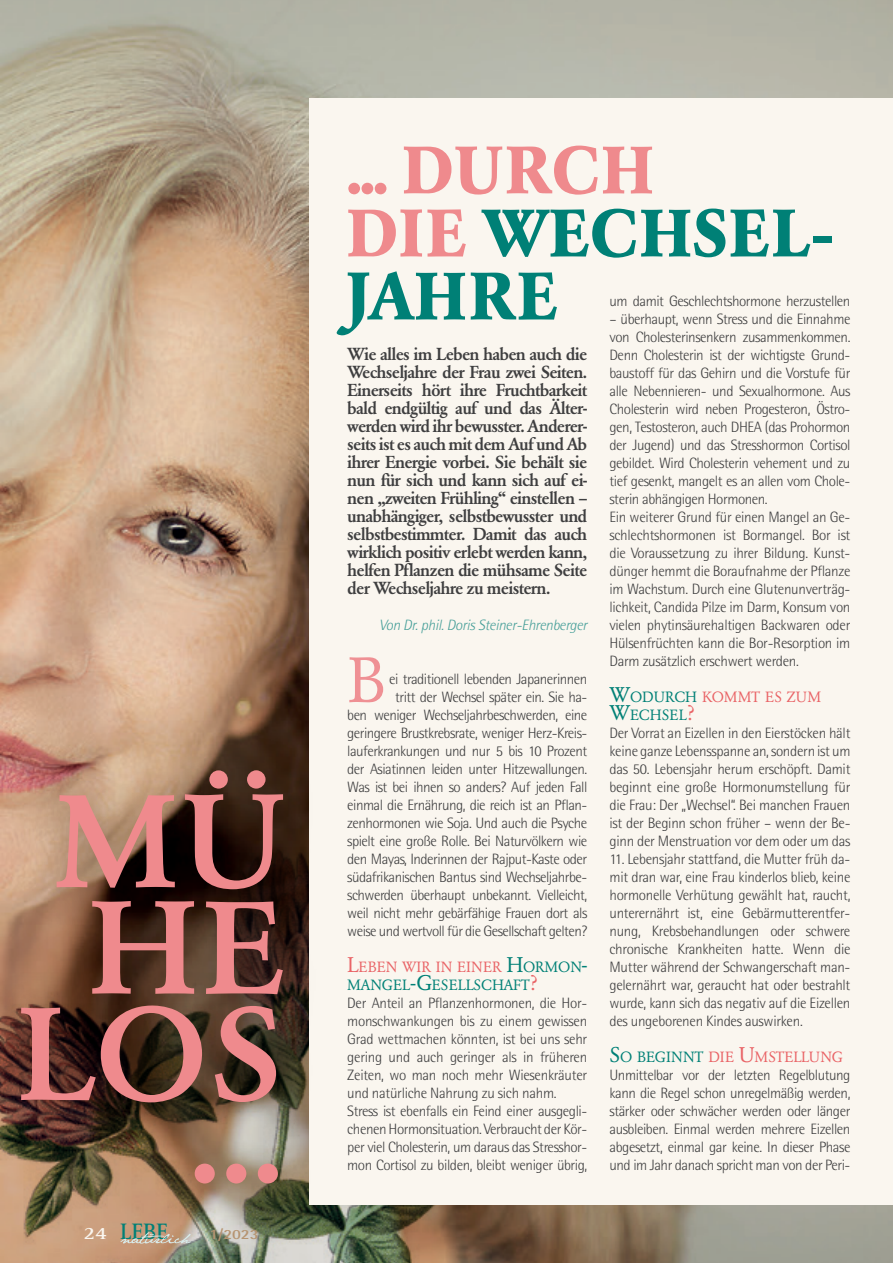
<style>
.page{position:relative;width:893px;height:1263px;background:#fff}
.page>*{position:absolute;margin:0;border:0;box-sizing:border-box;transform-origin:0 0}
.t1{font:500 130.2px/106.4px "Garamond BQ";letter-spacing:.025em;color:#ef8a8d;text-align:center}
.t2{font:700 66px/63px "Garamond BQ";letter-spacing:.03em;color:#008076}
.t3{font:63px "Garamond BQ";color:#ef9094}
.t4{font:700 23.1px "Rotis Serif";color:#008076;scale:.91 1}
.t5{font:500 17.25px/18px "Garamond BQ";letter-spacing:-.045em;color:#3e3e3f;text-align:justify}
.t6{font:300 15px/18px "AT Rotis Semi Sans";letter-spacing:-.03em;color:#3e3e3f;text-align:justify}
.t7{font:italic 300 15px "AT Rotis Semi Sans";letter-spacing:-.02em;color:#479f99}
.t8{font:14.7px/18px "Garamond BQ";letter-spacing:-.005em;color:#008076}
.t9{font:14.7px "Garamond BQ";letter-spacing:-.005em;color:#e96366}
.t10{font:700 14.1px "AT Rotis Semi Sans";color:#b69471;scale:1.18 1}
.s1{font-size:17.85px;color:#faf6ef}
.s2{color:#ef8a8d}
.s3{font-size:21px}
.s4{color:#e96366}
.s5{font-size:21px;color:#e96366}
.s6{font-size:21px;color:#008076}
.s7{color:#008076}
</style>
<div class="page">
<img style="left:0;top:0;width:893px;height:1263px">
<img style="left:0;top:1204px;width:599px;height:59px">
<div style="left:309px;top:98px;width:584px;height:1106px;background:#faf6ef"></div>
<div style="left:0;top:730px;width:322px;height:495px;background:#000;opacity:.35"></div>
<svg style="left:120px;top:1232px;width:71px;height:12px"></svg>
<h1 class="t1" style="left:17px;top:790px;width:269px">MÜ<br>HE<br>LOS</h1>
<h1 class="t1" style="left:188px;top:1085px;width:97px">...</h1>
<h3 class="t4" style="left:83px;top:1218px;width:94px"><span class="s1">24</span> LEBE</h3>
<p class="t10" style="left:209px;top:1226px;width:43px">1/2023</p>
<h2 class="t2" style="left:347px;top:140px;width:488px"><span class="s2">... DURCH<br>DIE</span> WECHSEL-<br>JAHRE</h2>
<p class="t6" style="left:609px;top:292px;width:242px">um damit Geschlechtshormone herzustellen</p>
<p class="t6" style="left:609px;top:310px;width:242px;text-align:left">– überhaupt, wenn Stress und die Einnahme von Cholesterinsenkern zusammenkommen.<br>Denn Cholesterin ist der wichtigste Grund&shy;baustoff für das Gehirn und die Vorstufe für alle Nebennieren- und Sexualhormone. Aus Cholesterin wird neben Progesteron, Östro&shy;gen, Testosteron, auch DHEA (das Prohormon der Jugend) und das Stresshormon Cortisol gebildet. Wird Cholesterin vehement und zu tief gesenkt, mangelt es an allen vom Chole&shy;sterin abhängigen Hormonen.<br>Ein weiterer Grund für einen Mangel an Ge&shy;schlechtshormonen ist Bormangel. Bor ist die Voraussetzung zu ihrer Bildung. Kunst&shy;dünger hemmt die Boraufnahme der Pflanze im Wachstum. Durch eine Glutenunverträg&shy;lichkeit, Candida Pilze im Darm, Konsum von vielen phytinsäurehaltigen Backwaren oder Hülsenfrüchten kann die Bor-Resorption im Darm zusätzlich erschwert werden.</p>
<p class="t8" style="left:609px;top:688px;width:213px"><span class="s3">W</span>ODURCH <span class="s4">KOMMT ES ZUM<br></span><span class="s3">W</span>ECHSEL<span class="s5">?</span></p>
<p class="t6" style="left:609px;top:724px;width:242px">Der Vorrat an Eizellen in den Eierstöcken hält keine ganze Lebensspanne an, sondern ist um das 50. Lebensjahr herum erschöpft. Damit beginnt eine große Hormonumstellung für die Frau: Der „Wechsel“. Bei manchen Frauen ist der Beginn schon früher – wenn der Be&shy;ginn der Menstruation vor dem oder um das</p>
<p class="t6" style="left:609px;top:850px;width:242px">11. Lebensjahr stattfand, die Mutter früh da&shy;mit dran war, eine Frau kinderlos blieb, keine hormonelle Verhütung gewählt hat, raucht, unterernährt ist, eine Gebärmutterentfer&shy;nung, Krebsbehandlungen oder schwere chronische Krankheiten hatte. Wenn die Mutter während der Schwangerschaft man&shy;gelernährt war, geraucht hat oder bestrahlt wurde, kann sich das negativ auf die Eizellen des ungeborenen Kindes auswirken.</p>
<p class="t9" style="left:609px;top:1048px;width:235px"><span class="s6">S</span><span class="s7">O BEGINNT</span> DIE <span class="s3">U</span>MSTELLUNG</p>
<p class="t6" style="left:609px;top:1066px;width:242px">Unmittelbar vor der letzten Regelblutung kann die Regel schon unregelmäßig werden, stärker oder schwächer werden oder länger ausbleiben. Einmal werden mehrere Eizellen abgesetzt, einmal gar keine. In dieser Phase und im Jahr danach spricht man von der Peri-</p>
<p class="t5" style="left:347px;top:345px;width:242px">Wie alles im Leben haben auch die Wechseljahre der Frau zwei Seiten.<br>Einerseits hört ihre Fruchtbarkeit bald endgültig auf und das Älter&shy;werden wird ihr bewusster. Anderer&shy;seits ist es auch mit dem Auf und Ab ihrer Energie vorbei. Sie behält sie nun für sich und kann sich auf ei&shy;nen „zweiten Frühling“ einstellen – unabhängiger, selbstbewusster und selbstbestimmter. Damit das auch wirklich positiv erlebt werden kann, helfen Pflanzen die mühsame Seite der Wechseljahre zu meistern.</p>
<p class="t7" style="left:379px;top:616px;width:210px">Von Dr. phil. Doris Steiner-Ehrenberger</p>
<h3 class="t3" style="left:347px;top:644px;width:41px">B</h3>
<p class="t6" style="left:347px;top:670px;width:242px;text-align:right">ei traditionell lebenden Japanerinnen<br>tritt der Wechsel später ein. Sie ha-<br>ben weniger Wechseljahrbeschwerden, eine geringere Brustkrebsrate, weniger Herz-Kreis&shy;lauferkrankungen und nur 5 bis 10 Prozent der Asiatinnen leiden unter Hitzewallungen.<br>Was ist bei ihnen so anders? Auf jeden Fall einmal die Ernährung, die reich ist an Pflan&shy;zenhormonen wie Soja. Und auch die Psyche spielt eine große Rolle. Bei Naturvölkern wie den Mayas, Inderinnen der Rajput-Kaste oder südafrikanischen Bantus sind Wechseljahrbe&shy;schwerden überhaupt unbekannt. Vielleicht, weil nicht mehr gebärfähige Frauen dort als weise und wertvoll für die Gesellschaft gelten?</p>
<p class="t8" style="left:347px;top:958px;width:242px"><span class="s5">L</span><span class="s4">EBEN WIR IN EINER</span> <span class="s3">H</span>ORMON<span class="s3">-<br></span>MANGEL<span class="s3">-G</span>ESELLSCHAFT<span class="s5">?</span></p>
<p class="t6" style="left:347px;top:994px;width:242px;text-align:left">Der Anteil an Pflanzenhormonen, die Hor&shy;monschwankungen bis zu einem gewissen Grad wettmachen könnten, ist bei uns sehr gering und auch geringer als in früheren Zeiten, wo man noch mehr Wiesenkräuter und natürliche Nahrung zu sich nahm.<br>Stress ist ebenfalls ein Feind einer ausgegli&shy;chenen Hormonsituation. Verbraucht der Kör&shy;per viel Cholesterin, um daraus das Stresshor&shy;mon Cortisol zu bilden, bleibt weniger übrig,</p>
</div>
